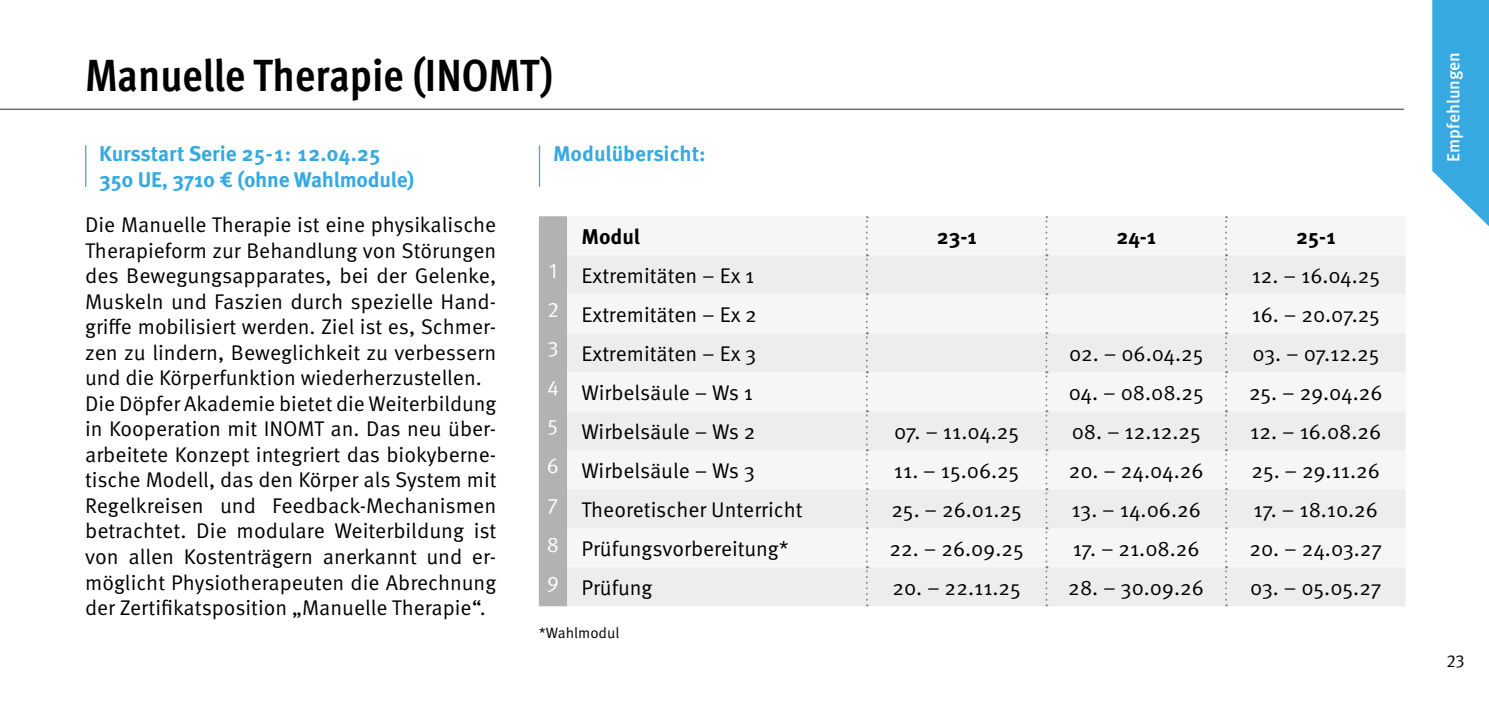
<style>
.page{position:relative;width:1489px;height:702px;background:#fff}
.page>*{position:absolute;margin:0;border:0;box-sizing:border-box;transform-origin:0 0}
.t1{font:700 condensed 45px "Meta OT";color:#000}
.t2{font:21.25px/25.5px "Meta OT Norm";color:#000}
.t3{font:700 21.25px/25.5px "Meta OT";letter-spacing:-.01em;color:#36a9e1}
.t4{font:700 21.25px "Meta OT";color:#000}
.t5{font:500 17.5px "Meta OT";color:#fff}
.t6{font:17.5px "Meta OT Norm";color:#000}
.t7{font:15px "Meta OT Norm";color:#000}
</style>
<div class="page">
<svg style="left:1432px;top:0;width:56px;height:226px;background:#50b4e4"></svg>
<hr style="left:0;top:109px;width:1403px;height:1px;background:#575756">
<div style="left:539px;top:216px;width:28px;height:390px;background:#b3b2b2"></div>
<svg style="left:567px;top:255px;width:838px;height:351px;fill:#ededed"></svg>
<svg style="left:865px;top:216px;width:2px;height:390px"></svg>
<svg style="left:1045px;top:216px;width:2px;height:390px"></svg>
<svg style="left:1224px;top:216px;width:2px;height:390px"></svg>
<hr style="left:85px;top:145px;width:1px;height:42px;background:#36a9e1">
<hr style="left:539px;top:145px;width:1px;height:42px;background:#36a9e1">
<h1 class="t1" style="left:85px;top:46px;width:470px">Manuelle Therapie (INOMT)</h1>
<p class="t3" style="left:99px;top:141px;width:317px">Kursstart Serie 25-1: 12.04.25<br>350 UE, 3710 € (ohne Wahlmodule)</p>
<p class="t3" style="left:553px;top:141px;width:154px">Modulübersicht:</p>
<p class="t2" style="left:85px;top:212px;width:413px">Die Manuelle Therapie ist eine physikalische Therapieform zur Behandlung von Störungen des Bewegungsapparates, bei der Gelenke, Muskeln und Faszien durch spezielle Hand&shy;griffe mobilisiert werden. Ziel ist es, Schmer&shy;zen zu lindern, Beweglichkeit zu verbessern und die Körperfunktion wiederherzustellen.<br>Die Döpfer Akademie bietet die Weiterbildung in Kooperation mit INOMT an. Das neu über&shy;arbeitete Konzept integriert das biokyberne&shy;tische Modell, das den Körper als System mit Regelkreisen und Feedback-Mechanismen betrachtet. Die modulare Weiterbildung ist von allen Kostenträgern anerkannt und er&shy;möglicht Physiotherapeuten die Abrechnung der Zertifikatsposition „Manuelle Therapie“.</p>
<p class="t7" style="left:539px;top:624px;width:82px">*Wahlmodul</p>
<p class="t4" style="left:581px;top:223px;width:60px">Modul</p>
<p class="t4" style="left:936px;top:223px;width:41px">23-1</p>
<p class="t4" style="left:1116px;top:223px;width:41px">24-1</p>
<p class="t4" style="left:1296px;top:223px;width:41px">25-1</p>
<p class="t2" style="left:549px;top:263px;width:207px"><sup>1</sup> Extremitäten – Ex 1</p>
<p class="t2" style="left:1251px;top:263px;width:130px">12. – 16.04.25</p>
<p class="t2" style="left:547px;top:302px;width:211px"><sup>2</sup> Extremitäten – Ex 2</p>
<p class="t2" style="left:1251px;top:302px;width:130px">16. – 20.07.25</p>
<p class="t2" style="left:547px;top:341px;width:210px"><sup>3</sup> Extremitäten – Ex 3</p>
<p class="t2" style="left:1069px;top:341px;width:136px">02. – 06.04.25</p>
<p class="t2" style="left:1252px;top:341px;width:128px">03. – 07.12.25</p>
<p class="t2" style="left:547px;top:380px;width:207px"><sup>4</sup> Wirbelsäule – Ws 1</p>
<p class="t2" style="left:1068px;top:380px;width:136px">04. – 08.08.25</p>
<p class="t2" style="left:1248px;top:380px;width:135px">25. – 29.04.26</p>
<p class="t2" style="left:548px;top:419px;width:209px"><sup>5</sup> Wirbelsäule – Ws 2</p>
<p class="t2" style="left:894px;top:419px;width:127px">07. – 11.04.25</p>
<p class="t2" style="left:1071px;top:419px;width:130px">08. – 12.12.25</p>
<p class="t2" style="left:1250px;top:419px;width:133px">12. – 16.08.26</p>
<p class="t2" style="left:547px;top:458px;width:209px"><sup>6</sup> Wirbelsäule – Ws 3</p>
<p class="t2" style="left:893px;top:458px;width:127px">11. – 15.06.25</p>
<p class="t2" style="left:1068px;top:458px;width:136px">20. – 24.04.26</p>
<p class="t2" style="left:1251px;top:458px;width:130px">25. – 29.11.26</p>
<p class="t2" style="left:547px;top:497px;width:256px"><sup>7</sup> Theoretischer Unterricht</p>
<p class="t2" style="left:891px;top:497px;width:132px">25. – 26.01.25</p>
<p class="t2" style="left:1071px;top:497px;width:131px">13. – 14.06.26</p>
<p class="t2" style="left:1253px;top:497px;width:126px">17. – 18.10.26</p>
<p class="t2" style="left:547px;top:536px;width:243px"><sup>8</sup> Prüfungsvorbereitung*</p>
<p class="t2" style="left:889px;top:536px;width:136px">22. – 26.09.25</p>
<p class="t2" style="left:1072px;top:536px;width:128px">17. – 21.08.26</p>
<p class="t2" style="left:1249px;top:536px;width:134px">20. – 24.03.27</p>
<p class="t2" style="left:547px;top:575px;width:107px"><sup>9</sup> Prüfung</p>
<p class="t2" style="left:892px;top:575px;width:130px">20. – 22.11.25</p>
<p class="t2" style="left:1068px;top:575px;width:137px">28. – 30.09.26</p>
<p class="t2" style="left:1249px;top:575px;width:133px">03. – 05.05.27</p>
<p class="t5" style="left:1442px;top:162px;width:111px;rotate:-90deg">Empfehlungen</p>
<p class="t6" style="left:1446px;top:650px;width:20px">23</p>
</div>
